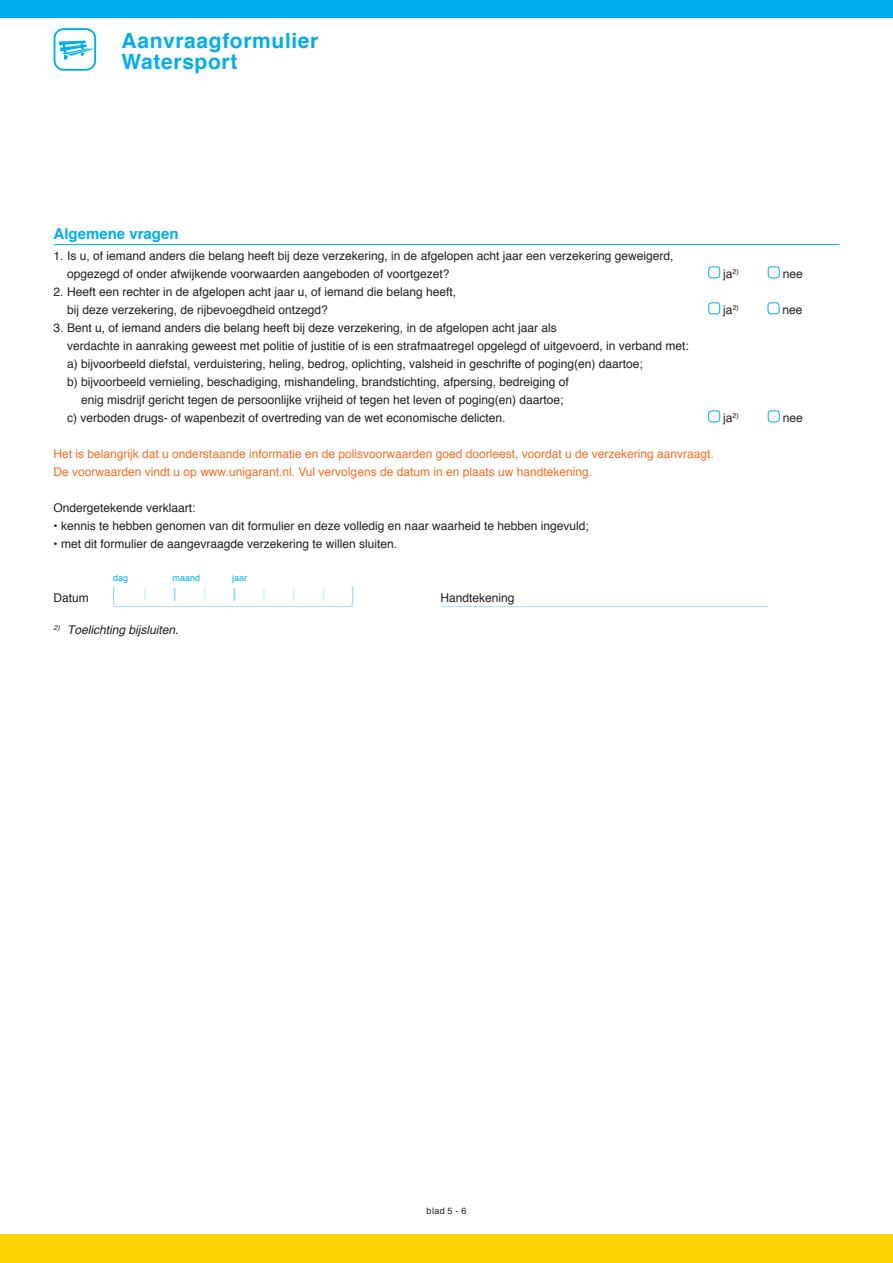
<style>
.page{position:relative;width:893px;height:1263px;background:#fff}
.page>*{position:absolute;margin:0;border:0;box-sizing:border-box;transform-origin:0 0}
.t1{font:700 21px/21px "Helvetica";letter-spacing:.03em;color:#00aeef}
.t2{font:18px "Helvetica";color:#d4effb}
.t3{font:18px "Helvetica";color:#8dd7f7}
.t4{font:700 15px "Helvetica";color:#00aeef}
.t5{font:12px/18px "Helvetica";color:#231f20}
.t6{font:12px/18px "Helvetica";color:#f36e21}
.t7{font:italic 12px "Helvetica";color:#231f20}
.t8{font:9px "Helvetica";color:#00aeef}
.t9{font:9px "Helvetica";color:#231f20}
</style>
<div class="page">
<div style="left:0;top:0;width:893px;height:17px;background:#00aeef"></div>
<div style="left:0;top:1234px;width:893px;height:29px;background:#fed304"></div>
<hr style="left:54px;top:244px;width:785px;height:1px;background:#00aeef">
<hr style="left:113px;top:606px;width:655px;height:1px;background:#aae0f9">
<div style="left:708px;top:267px;width:12px;height:11px;border:1px solid #00aeef;border-radius:3px"></div>
<div style="left:768px;top:267px;width:11px;height:11px;border:1px solid #00aeef;border-radius:3px"></div>
<div style="left:708px;top:303px;width:12px;height:11px;border:1px solid #00aeef;border-radius:3px"></div>
<div style="left:768px;top:303px;width:11px;height:11px;border:1px solid #00aeef;border-radius:3px"></div>
<div style="left:708px;top:411px;width:12px;height:11px;border:1px solid #00aeef;border-radius:3px"></div>
<div style="left:768px;top:411px;width:11px;height:11px;border:1px solid #00aeef;border-radius:3px"></div>
<svg style="left:113px;top:586px;width:2px;height:20px"></svg>
<svg style="left:351px;top:586px;width:3px;height:20px"></svg>
<div style="left:354px;top:605px;width:87px;height:5px;background:#fff"></div>
<svg style="left:54px;top:28px;width:42px;height:43px"></svg>
<h1 class="t1" style="left:122px;top:32px;width:198px">Aanvraagformulier<br>Watersport</h1>
<p class="t4" style="left:54px;top:224px;width:127px">Algemene vragen</p>
<p class="t5" style="left:67px;top:248px;width:608px;text-indent:-14px">1. Is u, of iemand anders die belang heeft bij deze verzekering, in de afgelopen acht jaar een verzekering geweigerd, opgezegd of onder afwijkende voorwaarden aangeboden of voortgezet?</p>
<p class="t5" style="left:67px;top:284px;width:390px;text-indent:-14px">2. Heeft een rechter in de afgelopen acht jaar u, of iemand die belang heeft, bij deze verzekering, de rijbevoegdheid ontzegd?</p>
<p class="t5" style="left:723px;top:266px;width:17px">ja<sup>2)</sup></p>
<p class="t5" style="left:783px;top:266px;width:22px">nee</p>
<p class="t5" style="left:723px;top:302px;width:17px">ja<sup>2)</sup></p>
<p class="t5" style="left:783px;top:302px;width:22px">nee</p>
<p class="t5" style="left:54px;top:320px;width:505px">3. Bent u, of iemand anders die belang heeft bij deze verzekering, in de afgelopen acht jaar als</p>
<p class="t5" style="left:67px;top:338px;width:623px">verdachte in aanraking geweest met politie of justitie of is een strafmaatregel opgelegd of uitgevoerd, in verband met:</p>
<p class="t5" style="left:67px;top:356px;width:577px">a) bijvoorbeeld diefstal, verduistering, heling, bedrog, oplichting, valsheid in geschrifte of poging(en) daartoe;</p>
<p class="t5" style="left:67px;top:374px;width:503px">b) bijvoorbeeld vernieling, beschadiging, mishandeling, brandstichting, afpersing, bedreiging of</p>
<p class="t5" style="left:81px;top:392px;width:484px">enig misdrijf gericht tegen de persoonlijke vrijheid of tegen het leven of poging(en) daartoe;</p>
<p class="t5" style="left:67px;top:410px;width:440px">c) verboden drugs- of wapenbezit of overtreding van de wet economische delicten.</p>
<p class="t5" style="left:723px;top:410px;width:17px">ja<sup>2)</sup></p>
<p class="t5" style="left:783px;top:410px;width:22px">nee</p>
<p class="t6" style="left:54px;top:446px;width:662px">Het is belangrijk dat u onderstaande informatie en de polisvoorwaarden goed doorleest, voordat u de verzekering aanvraagt.<br>De voorwaarden vindt u op www.unigarant.nl. Vul vervolgens de datum in en plaats uw handtekening.</p>
<p class="t5" style="left:54px;top:500px;width:144px">Ondergetekende verklaart:</p>
<p class="t5" style="left:54px;top:518px;width:537px">• kennis te hebben genomen van dit formulier en deze volledig en naar waarheid te hebben ingevuld;</p>
<p class="t5" style="left:54px;top:536px;width:345px">• met dit formulier de aangevraagde verzekering te willen sluiten.</p>
<p class="t8" style="left:113px;top:572px;width:17px">dag</p>
<p class="t8" style="left:173px;top:572px;width:29px">maand</p>
<p class="t8" style="left:232px;top:572px;width:17px">jaar</p>
<p class="t5" style="left:54px;top:590px;width:37px">Datum</p>
<h2 class="t2" style="left:143px;top:583px;width:6px">|</h2>
<h2 class="t3" style="left:173px;top:583px;width:6px">|</h2>
<h2 class="t2" style="left:202px;top:583px;width:6px">|</h2>
<h2 class="t3" style="left:232px;top:583px;width:6px">|</h2>
<h2 class="t2" style="left:262px;top:583px;width:6px">|</h2>
<h2 class="t2" style="left:292px;top:583px;width:6px">|</h2>
<h2 class="t2" style="left:321px;top:583px;width:6px">|</h2>
<p class="t5" style="left:440px;top:590px;width:76px">Handtekening</p>
<p class="t7" style="left:54px;top:622px;width:126px"><sup>2)</sup> Toelichting bijsluiten.</p>
<p class="t9" style="left:427px;top:1205px;width:41px">blad 5 - 6</p>
</div>
